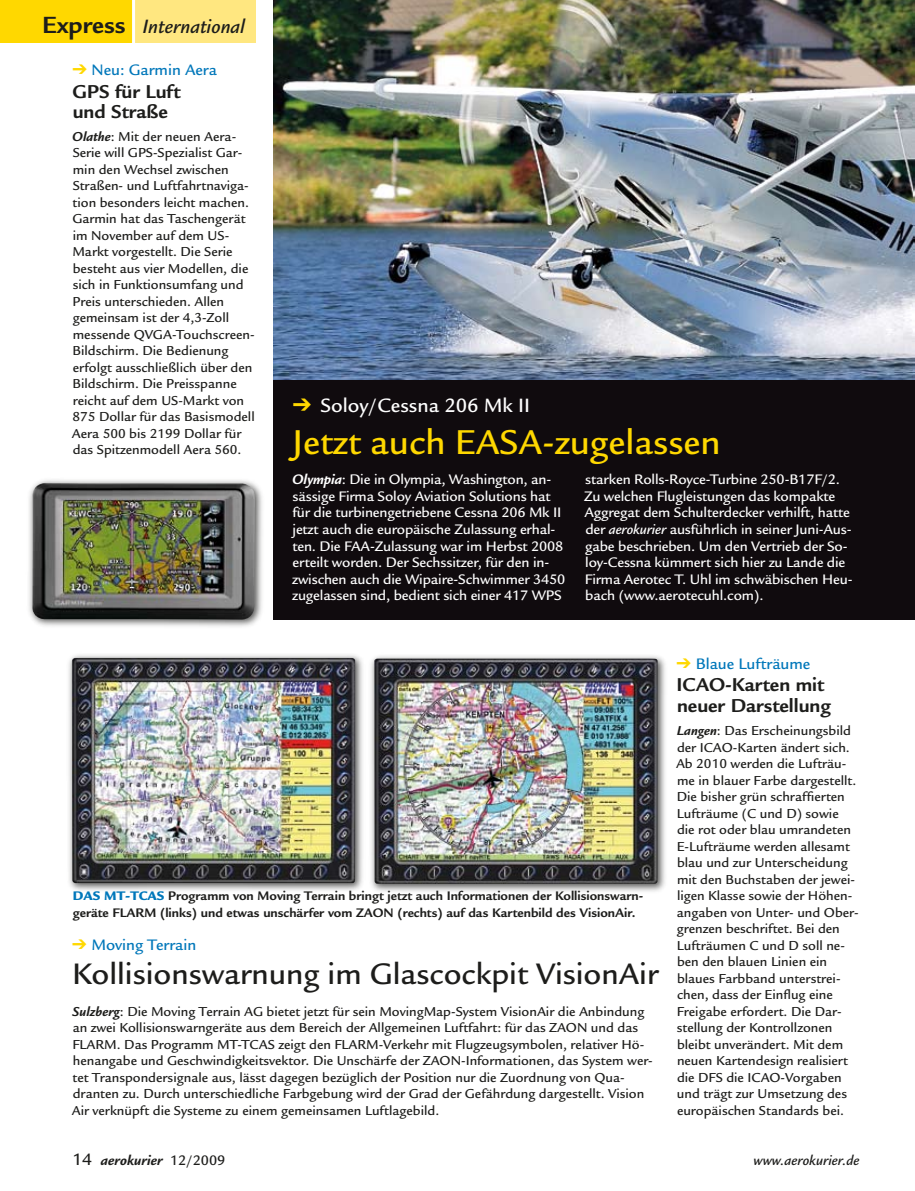
<style>
.page{position:relative;width:915px;height:1191px;background:#fff}
.page>*{position:absolute;margin:0;border:0;box-sizing:border-box;transform-origin:0 0}
.t1{font:500 37.5px "Legacy Sans Std";color:#ffd800}
.t2{font:500 32.25px "Legacy Sans Std";color:#1d1d1b}
.t3{font:italic 500 21px "Legacy Sans Std";color:#1d1d1b}
.t4{font:500 21px "Legacy Sans Std";color:#fff}
.t5{font:700 20.25px/20.2px "Legacy Sans Std";color:#1d1d1b}
.t6{font:500 16.5px "Legacy Sans Std";color:#0077ba}
.t7{font:500 15px/16.5px "Legacy Sans Std";letter-spacing:-.01em;color:#fff}
.t8{font:italic 700 15px "Legacy Sans Std";color:#1d1d1b}
.t9{font:italic 500 15px "Legacy Sans Std";color:#1d1d1b}
.t10{font:500 14.1px/16.5px "Legacy Sans Std";color:#1d1d1b}
.t11{font:700 13.5px/16.5px "Legacy Sans Std";color:#1d1d1b}
.s1{font-weight:700;font-style:normal;font-size:25.5px}
.s2{font-weight:700;font-style:italic}
.s3{font-style:italic}
.s4{font-weight:900;color:#0077ba}
.s5{font-weight:500;font-style:normal;font-size:18px}
.s6{font-weight:500;font-style:normal}
</style>
<div class="page">
<div style="left:367px;top:652px;width:301px;height:242px;background:#1d1d1b;opacity:.75"></div>
<img style="left:373px;top:658px;width:284px;height:226px">
<div style="left:66px;top:651px;width:299px;height:242px;background:#1d1d1b;opacity:.75"></div>
<img style="left:72px;top:658px;width:283px;height:225px">
<img style="left:274px;top:0;width:640px;height:380px">
<div style="left:274px;top:380px;width:640px;height:239px;background:#100b0e"></div>
<div style="left:25px;top:476px;width:240px;height:154px;background:#1d1d1b;opacity:.75"></div>
<img style="left:32px;top:483px;width:223px;height:136px">
<div style="left:134px;top:0;width:121px;height:43px;background:#ffe780"></div>
<div style="left:0;top:0;width:133px;height:43px;background:#ffd800"></div>
<hr style="left:132px;top:0;width:3px;height:43px;background:#fff">
<h3 class="t3" style="left:42px;top:14px;width:204px"><span class="s1">Express</span> International</h3>
<p class="t6" style="left:92px;top:60px;width:127px">Neu: Garmin Aera</p>
<h3 class="t5" style="left:72px;top:82px;width:109px">GPS für Luft und Straße</h3>
<p class="t10" style="left:72px;top:128px;width:184px"><span class="s2">Olathe</span>: Mit der neuen Aera-<br>Serie will GPS-Spezialist Gar&shy;min den Wechsel zwischen<br>Straßen- und Luftfahrtnaviga&shy;tion besonders leicht machen.<br>Garmin hat das Taschengerät im November auf dem US-<br>Markt vorgestellt. Die Serie besteht aus vier Modellen, die sich in Funktionsumfang und<br>Preis unterschieden. Allen gemeinsam ist der 4,3-Zoll messende QVGA-Touchscreen-<br>Bildschirm. Die Bedienung erfolgt ausschließlich über den<br>Bildschirm. Die Preisspanne reicht auf dem US-Markt von<br>875 Dollar für das Basismodell<br>Aera 500 bis 2199 Dollar für das Spitzenmodell Aera 560.</p>
<h3 class="t4" style="left:320px;top:393px;width:211px">Soloy/Cessna 206 Mk II</h3>
<h1 class="t1" style="left:292px;top:420px;width:429px">Jetzt auch EASA-zugelassen</h1>
<p class="t7" style="left:292px;top:471px;width:275px"><span class="s2">Olympia</span>: Die in Olympia, Washington, an&shy;sässige Firma Soloy Aviation Solutions hat für die turbinengetriebene Cessna 206 Mk II jetzt auch die europäische Zulassung erhal&shy;ten. Die FAA-Zulassung war im Herbst 2008 erteilt worden. Der Sechssitzer, für den in&shy;zwischen auch die Wipaire-Schwimmer 3450 zugelassen sind, bedient sich einer 417 WPS</p>
<p class="t7" style="left:584px;top:471px;width:270px">starken Rolls-Royce-Turbine 250-B17F/2.<br>Zu welchen Flugleistungen das kompakte Aggregat dem Schulterdecker verhilft, hatte der <span class="s3">aerokurier</span> ausführlich in seiner Juni-Aus&shy;gabe beschrieben. Um den Vertrieb der So&shy;loy-Cessna kümmert sich hier zu Lande die Firma Aerotec T. Uhl im schwäbischen Heu&shy;bach (www.aerotecuhl.com).</p>
<p class="t11" style="left:73px;top:887px;width:572px"><span class="s4">DAS MT-TCAS</span> Programm von Moving Terrain bringt jetzt auch Informationen der Kollisionswarn&shy;geräte FLARM (links) und etwas unschärfer vom ZAON (rechts) auf das Kartenbild des VisionAir.</p>
<p class="t6" style="left:91px;top:935px;width:106px">Moving Terrain</p>
<h2 class="t2" style="left:72px;top:955px;width:587px">Kollisionswarnung im Glascockpit VisionAir</h2>
<p class="t10" style="left:72px;top:1003px;width:582px"><span class="s2">Sulzberg</span>: Die Moving Terrain AG bietet jetzt für sein MovingMap-System VisionAir die Anbindung an zwei Kollisionswarngeräte aus dem Bereich der Allgemeinen Luftfahrt: für das ZAON und das FLARM. Das Programm MT-TCAS zeigt den FLARM-Verkehr mit Flugzeugsymbolen, relativer Hö&shy;henangabe und Geschwindigkeitsvektor. Die Unschärfe der ZAON-Informationen, das System wer&shy;tet Transpondersignale aus, lässt dagegen bezüglich der Position nur die Zuordnung von Qua&shy;dranten zu. Durch unterschiedliche Farbgebung wird der Grad der Gefährdung dargestellt. Vision Air verknüpft die Systeme zu einem gemeinsamen Luftlagebild.</p>
<p class="t8" style="left:72px;top:1151px;width:155px"><span class="s5">14</span> aerokurier <span class="s6">12/2009</span></p>
<p class="t6" style="left:695px;top:654px;width:116px">Blaue Lufträume</p>
<h3 class="t5" style="left:676px;top:675px;width:156px">ICAO-Karten mit neuer Darstellung</h3>
<p class="t10" style="left:675px;top:722px;width:184px"><span class="s2">Langen</span>: Das Erscheinungsbild der ICAO-Karten ändert sich.<br>Ab 2010 werden die Lufträu&shy;me in blauer Farbe dargestellt.<br>Die bisher grün schraffierten<br>Lufträume (C und D) sowie die rot oder blau umrandeten<br>E-Lufträume werden allesamt blau und zur Unterscheidung mit den Buchstaben der jewei&shy;ligen Klasse sowie der Höhen&shy;angaben von Unter- und Ober&shy;grenzen beschriftet. Bei den<br>Lufträumen C und D soll ne&shy;ben den blauen Linien ein blaues Farbband unterstrei&shy;chen, dass der Einflug eine<br>Freigabe erfordert. Die Dar&shy;stellung der Kontrollzonen bleibt unverändert. Mit dem neuen Kartendesign realisiert die DFS die ICAO-Vorgaben und trägt zur Umsetzung des europäischen Standards bei.</p>
<p class="t9" style="left:753px;top:1151px;width:107px">www.aerokurier.de</p>
</div>
